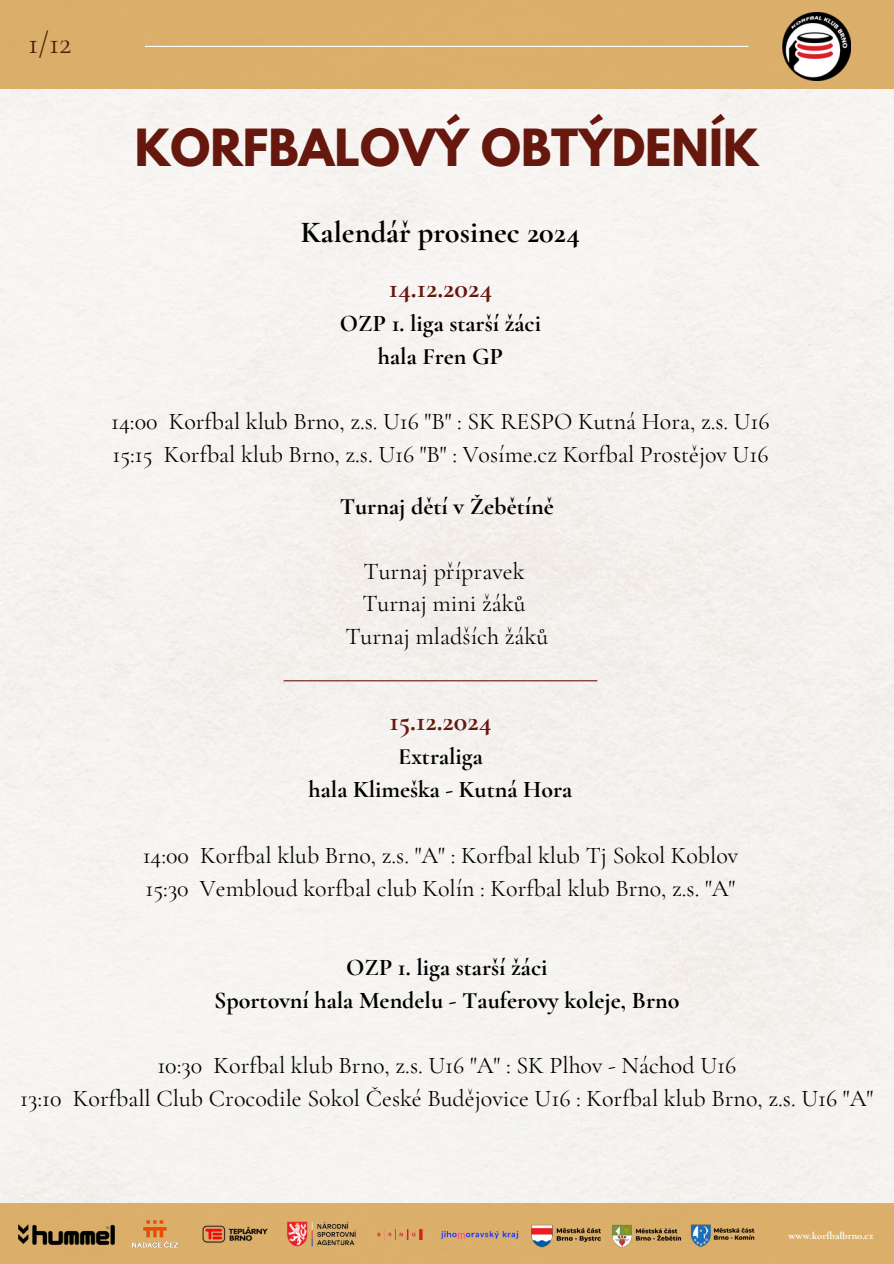
<style>
.page{position:relative;width:894px;height:1264px;background:#fff}
.page>*{position:absolute;margin:0;border:0;box-sizing:border-box;transform-origin:0 0}
.t1{font:700 45.3px "League Spartan";color:#66180f}
.t2{font:30.9px "Cormorant Garamond";color:#492105}
.t3{font:700 30.45px "Cormorant Garamond";color:#000}
.t4{font:700 28.2px "Cormorant Garamond";color:#66180f}
.t5{font:24px/32.7px "Cormorant Garamond";color:#000;text-align:center}
.t6{font:700 24px/32.7px "Cormorant Garamond";color:#000;text-align:center}
.t7{font:24px/32.8px "Cormorant Garamond";color:#020202}
.t8{font:700 24px/32.8px "Cormorant Garamond";color:#020202;text-align:center}
.t9{font:700 10.5px "Cormorant Garamond";color:#fff}
</style>
<div class="page">
<div style="left:0;top:88px;width:893px;height:1115px;background:#f5f3f1"></div>
<div style="left:0;top:0;width:893px;height:88px;background:#dbaf6b"></div>
<div style="left:0;top:1203px;width:893px;height:60px;background:#dbaf6a"></div>
<hr style="left:145px;top:46px;width:603px;height:1px;background:#fff">
<img style="left:782px;top:12px;width:68px;height:69px">
<img style="left:19px;top:1224px;width:95px;height:21px">
<img style="left:287px;top:1221px;width:69px;height:26px">
<img style="left:377px;top:1229px;width:46px;height:11px">
<img style="left:440px;top:1230px;width:79px;height:10px">
<img style="left:202px;top:1225px;width:66px;height:18px">
<img style="left:132px;top:1220px;width:46px;height:28px">
<img style="left:612px;top:1224px;width:70px;height:24px">
<img style="left:690px;top:1224px;width:65px;height:24px">
<img style="left:531px;top:1224px;width:70px;height:24px">
<hr style="left:283px;top:680px;width:314px;height:1px;background:#66180f">
<p class="t2" style="left:28px;top:24px;width:45px">1/12</p>
<h3 class="t1" style="left:135px;top:125px;width:625px">KORFBALOVÝ OBTÝDENÍK</h3>
<h1 class="t3" style="left:301px;top:214px;width:280px">Kalendář prosinec 2024</h1>
<h2 class="t4" style="left:388px;top:270px;width:105px">14.12.2024</h2>
<h2 class="t6" style="left:340px;top:307px;width:202px">OZP 1. liga starší žáci hala Fren GP</h2>
<h4 class="t5" style="left:111px;top:405px;width:660px;text-align:left">14:00 Korfbal klub Brno, z.s. U16 "B" : SK RESPO Kutná Hora, z.s. U16<br>15:15 Korfbal klub Brno, z.s. U16 "B" : Vosíme.cz Korfbal Prostějov U16</h4>
<h5 class="t6" style="left:339px;top:489px;width:216px">Turnaj dětí v Žebětíně</h5>
<h4 class="t5" style="left:345px;top:555px;width:204px">Turnaj přípravek<br>Turnaj mini žáků<br>Turnaj mladších žáků</h4>
<h5 class="t4" style="left:389px;top:704px;width:104px">15.12.2024</h5>
<h5 class="t8" style="left:308px;top:740px;width:265px">Extraliga<br>hala Klimeška - Kutná Hora</h5>
<p class="t7" style="left:143px;top:839px;width:597px">14:00 Korfbal klub Brno, z.s. "A" : Korfbal klub Tj Sokol Koblov<br>15:30 Vembloud korfbal club Kolín : Korfbal klub Brno, z.s. "A"</p>
<h4 class="t6" style="left:214px;top:950px;width:467px">OZP 1. liga starší žáci<br>Sportovní hala Mendelu - Tauferovy koleje, Brno</h4>
<h5 class="t5" style="left:20px;top:1048px;width:854px">10:30 Korfbal klub Brno, z.s. U16 "A" : SK Plhov - Náchod U16<br>13:10 Korfball Club Crocodile Sokol České Budějovice U16 : Korfbal klub Brno, z.s. U16 "A"</h5>
<p class="t9" style="left:788px;top:1229px;width:86px">www.korfbalbrno.cz</p>
</div>
